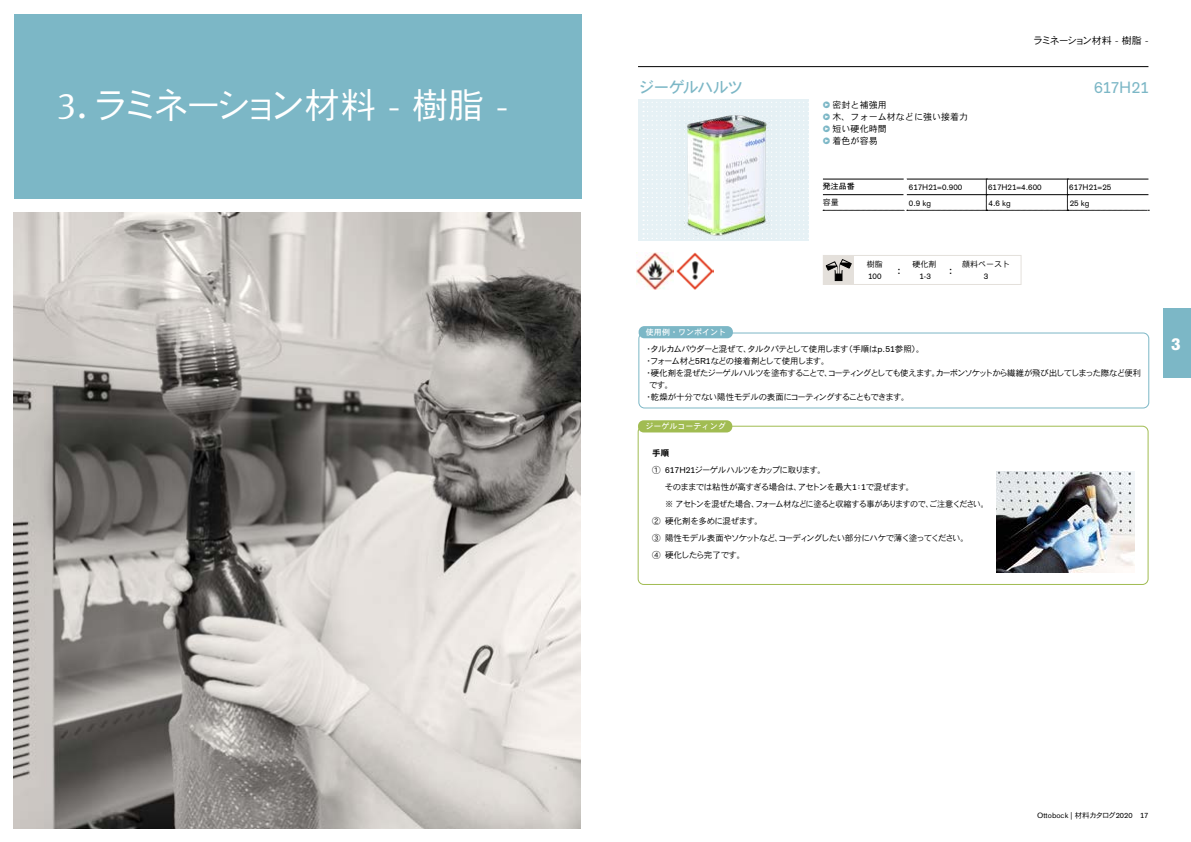
<style>
.page{position:relative;width:1191px;height:842px;background:#fff}
.page>*{position:absolute;margin:0;border:0;box-sizing:border-box;transform-origin:0 0}
.t1{font:36px "DFHS Gothic Std W3";letter-spacing:-.15em;color:#fff}
.t2{font:33px "OBO Serif";color:#fff}
.t3{font:700 17px "OBO Sans";color:#fff}
.t4{font:16px "DFHS Gothic Std W5";letter-spacing:-.075em;color:#7cb7c6}
.t5{font:16px "OBO Sans";letter-spacing:-.02em;color:#7cb7c6}
.t6{font:13.4px "DFHS Gothic Std W3";color:#000;scale:.89 1}
.t7{font:10px "DFHS Gothic Std W3";letter-spacing:-.15em;color:#000}
.t8{font:9px "DFHS Gothic Std W3";letter-spacing:.005em;color:#000}
.t9{font:8.5px/17px "DFHS Gothic Std W3";letter-spacing:-.08em;color:#000}
.t10{font:8.5px "DFHS Gothic Std W3";letter-spacing:-.1em;color:#000}
.t11{font:8.5px "DFHS Gothic Std W7";color:#000}
.t12{font:8px "OBO Sans";color:#000}
.t13{font:8px "DFHS Gothic Std W5";letter-spacing:.005em;color:#fff}
.t14{font:8px "DFHS Gothic Std W3";letter-spacing:.005em;color:#000}
.t15{font:8px "DFHS Gothic Std W5";color:#000}
.t16{font:7.5px "OBO Sans";letter-spacing:.005em;color:#000}
.s1{font-family:"DFHS Gothic Std W5"}
.s2{font-family:"OBO Serif"}
.s3{font-family:"OBO Serif";font-weight:700;color:#7cb7c6}
.s4{font-family:"OBO Sans"}
.s5{font-family:"DFHS Gothic Std W3"}
</style>
<div class="page">
<div style="left:638px;top:99px;width:170px;height:142px;background:#e6f1f5"></div>
<svg style="left:643px;top:102px;width:161px;height:137px"></svg>
<hr style="left:638px;top:66px;width:510px;height:1px;background:#000">
<div style="left:1162px;top:309px;width:29px;height:69px;background:#7cb7c6"></div>
<div style="left:14px;top:14px;width:567px;height:184px;background:#7cb7c6"></div>
<img style="left:13px;top:213px;width:567px;height:615px">
<svg style="left:823px;top:179px;width:326px;height:32px"></svg>
<hr style="left:823px;top:179px;width:80px;height:1px;background:#000">
<div style="left:823px;top:255px;width:198px;height:30px;border:1px solid #e4e0db"></div>
<div style="left:823px;top:255px;width:31px;height:30px;background:#e4e0db"></div>
<div style="left:638px;top:333px;width:511px;height:75px;border:1px solid #7cb7c6;border-radius:6px"></div>
<div style="left:638px;top:326px;width:95px;height:12px;background:#7cb7c6;border-radius:6px"></div>
<div style="left:638px;top:426px;width:510px;height:159px;border:1px solid #a1bc52;border-radius:6px"></div>
<img style="left:676px;top:108px;width:102px;height:131px">
<svg style="left:825px;top:259px;width:26px;height:22px"></svg>
<img style="left:996px;top:471px;width:138px;height:101px">
<div style="left:638px;top:420px;width:94px;height:12px;background:#a1bc52;border-radius:6px"></div>
<img style="left:636px;top:252px;width:37px;height:37px">
<img style="left:676px;top:252px;width:37px;height:37px">
<h2 class="t2" style="left:130px;top:79px;width:76px">2 | <span class="s1">膝</span></h2>
<h1 class="t1" style="left:57px;top:85px;width:453px"><span class="s2">3.</span> ラミネーション材料 - 樹脂 -</h1>
<p class="t7" style="left:1033px;top:35px;width:117px">ラミネーション材料 - 樹脂 -</p>
<h3 class="t4" style="left:638px;top:78px;width:106px">ジーゲルハルツ</h3>
<h3 class="t5" style="left:1094px;top:78px;width:56px">617H21</h3>
<p class="t8" style="left:823px;top:100px;width:65px"><span class="s3">•</span> 密封と補強用</p>
<p class="t8" style="left:823px;top:112px;width:147px"><span class="s3">•</span> 木、フォーム材などに強い接着力</p>
<p class="t8" style="left:823px;top:124px;width:65px"><span class="s3">•</span> 短い硬化時間</p>
<p class="t8" style="left:823px;top:136px;width:56px"><span class="s3">•</span> 着色が容易</p>
<p class="t15" style="left:823px;top:182px;width:33px">発注品番</p>
<p class="t12" style="left:909px;top:182px;width:55px">617H21=0.900</p>
<p class="t12" style="left:988px;top:182px;width:55px">617H21=4.600</p>
<p class="t12" style="left:1069px;top:182px;width:44px">617H21=25</p>
<p class="t14" style="left:823px;top:198px;width:17px">容量</p>
<p class="t12" style="left:909px;top:198px;width:24px">0.9 kg</p>
<p class="t12" style="left:988px;top:198px;width:24px">4.6 kg</p>
<p class="t12" style="left:1069px;top:198px;width:21px">25 kg</p>
<p class="t13" style="left:646px;top:328px;width:82px">使用例・ワンポイント</p>
<p class="t14" style="left:866px;top:260px;width:18px">樹脂</p>
<p class="t12" style="left:868px;top:272px;width:34px">100 <sup>:</sup></p>
<p class="t14" style="left:912px;top:260px;width:26px">硬化剤</p>
<p class="t12" style="left:919px;top:272px;width:13px">1-3</p>
<h3 class="t6" style="left:949px;top:262px;width:4px">:</h3>
<p class="t14" style="left:962px;top:259px;width:50px">顔料ペースト</p>
<p class="t12" style="left:984px;top:271px;width:6px">3</p>
<p class="t9" style="left:644px;top:340px;width:282px">・タルカムパウダーと混ぜて、タルクパテとして使用します（手順は<span class="s4">p.51</span>参照）。</p>
<p class="t9" style="left:644px;top:352px;width:187px">・フォーム材と<span class="s4">5R1</span>などの接着剤として使用します。</p>
<p class="t10" style="left:644px;top:368px;width:498px">・硬化剤を混ぜたジーゲルハルツを塗布することで、コーティングとしても使えます。カーボンソケットから繊維が飛び出してしまった際など便利</p>
<p class="t9" style="left:649px;top:376px;width:26px">です。</p>
<p class="t9" style="left:644px;top:388px;width:267px">・乾燥が十分でない陽性モデルの表面にコーティングすることもできます。</p>
<p class="t13" style="left:645px;top:422px;width:82px">ジーゲルコーティング</p>
<p class="t11" style="left:652px;top:448px;width:19px">手順</p>
<p class="t9" style="left:652px;top:461px;width:338px">①　<span class="s4">617H21</span>ジーゲルハルツをカップに取ります。<br>　　　そのままでは粘性が高すぎる場合は、アセトンを最大<span class="s4">1</span>：<span class="s4">1</span>で混ぜます。<br>　　　※ アセトンを混ぜた場合、フォーム材などに塗ると収縮する事がありますので、ご注意ください。②　硬化剤を多めに混ぜます。<br>③　陽性モデル表面やソケットなど、コーディングしたい部分にハケで薄く塗ってください。<br>④　硬化したら完了です。</p>
<h3 class="t3" style="left:1171px;top:334px;width:11px">3</h3>
<p class="t16" style="left:1037px;top:811px;width:113px">Ottobock | <span class="s5">材料カタログ</span>2020 17</p>
</div>
